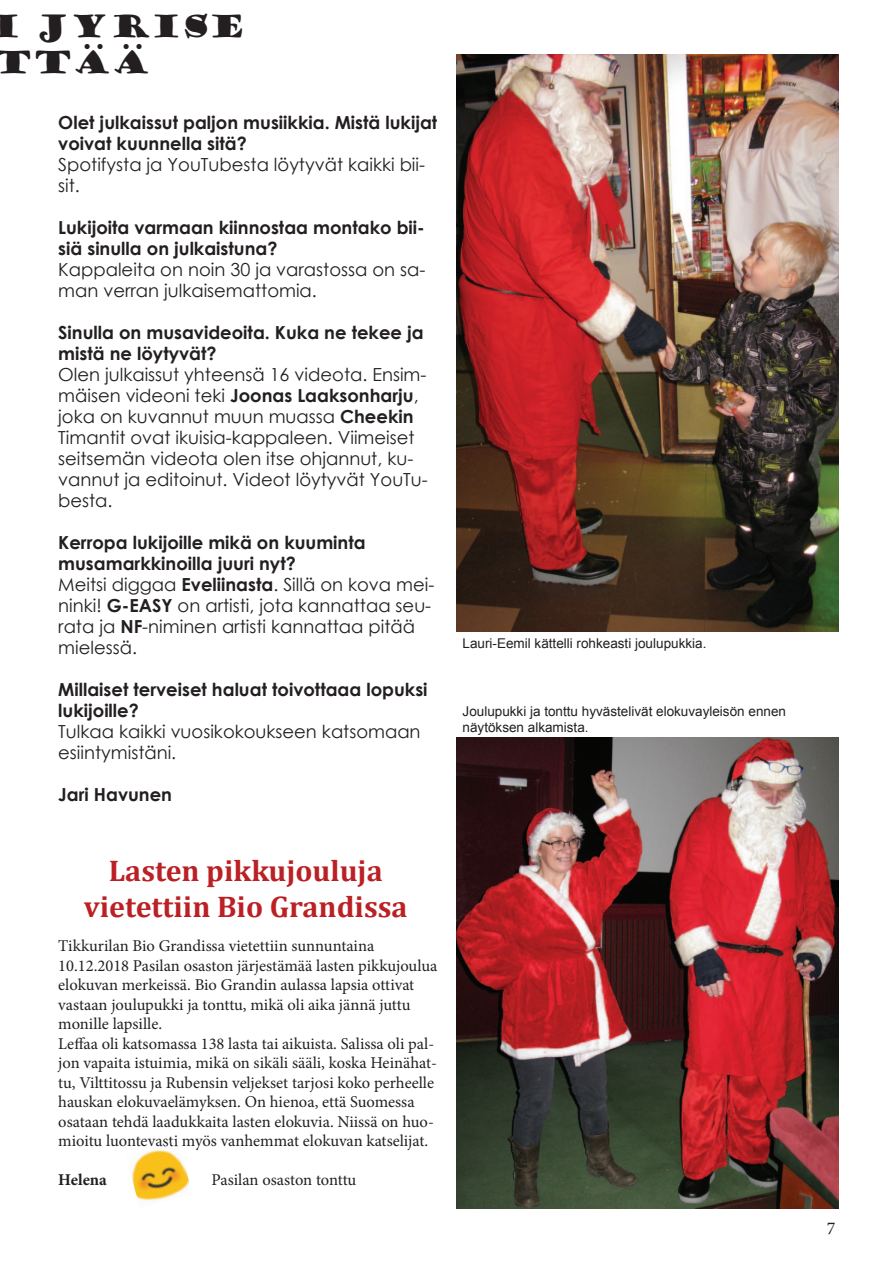
<style>
.page{position:relative;width:893px;height:1263px;background:#fff}
.page>*{position:absolute;margin:0;border:0;box-sizing:border-box;transform-origin:0 0}
.t1{font:700 30px/36px "Cambria";color:#ba2024;text-align:center}
.t2{font:30px/36px "Goudy Stout";color:#231f20}
.t3{font:18px/21px "Century Gothic";color:#231f20}
.t4{font:700 18px/21px "Century Gothic";color:#231f20}
.t5{font:18px "Minion Pro";color:#231f20}
.t6{font:16.5px/19.5px "Minion Pro";color:#231f20}
.t7{font:700 16.5px "Minion Pro";letter-spacing:-.005em;color:#231f20}
.t8{font:13.5px/16.5px "Arial";color:#231f20}
.s1{font-weight:700}
</style>
<div class="page">
<img style="left:134px;top:1189px;width:50px;height:12px">
<svg style="left:131px;top:1141px;width:59px;height:48px"></svg>
<img style="left:456px;top:55px;width:383px;height:576px">
<img style="left:456px;top:738px;width:383px;height:471px">
<svg style="left:459px;top:737px;width:329px;height:6px;background:#554546"></svg>
<h1 class="t2" style="left:-10px;top:9px;width:257px">I JYRISE<br>TTÄÄ</h1>
<p class="t4" style="left:58px;top:111px;width:381px">Olet julkaissut paljon musiikkia. Mistä lukijat voivat kuunnella sitä?</p>
<p class="t3" style="left:58px;top:154px;width:368px">Spotifysta ja YouTubesta löytyvät kaikki bii&shy;sit.</p>
<p class="t4" style="left:58px;top:216px;width:368px">Lukijoita varmaan kiinnostaa montako bii&shy;siä sinulla on julkaistuna?</p>
<p class="t3" style="left:58px;top:259px;width:369px">Kappaleita on noin 30 ja varastossa on sa&shy;man verran julkaisemattomia.</p>
<p class="t4" style="left:58px;top:321px;width:367px">Sinulla on musavideoita. Kuka ne tekee ja mistä ne löytyvät?</p>
<p class="t3" style="left:58px;top:364px;width:371px">Olen julkaissut yhteensä 16 videota. Ensim&shy;mäisen videoni teki <span class="s1">Joonas Laaksonharju</span>, joka on kuvannut muun muassa <span class="s1">Cheekin </span>Timantit ovat ikuisia-kappaleen. Viimeiset seitsemän videota olen itse ohjannut, ku&shy;vannut ja editoinut. Videot löytyvät YouTu&shy;besta.</p>
<p class="t3" style="left:58px;top:532px;width:378px"><span class="s1">Kerropa lukijoille mikä on kuuminta musamarkkinoilla juuri nyt?<br></span>Meitsi diggaa <span class="s1">Eveliinasta</span>. Sillä on kova mei&shy;ninki! <span class="s1">G-EASY</span> on artisti, jota kannattaa seu&shy;rata ja <span class="s1">NF</span>-niminen artisti kannattaa pitää mielessä.</p>
<p class="t4" style="left:58px;top:678px;width:371px">Millaiset terveiset haluat toivottaaa lopuksi lukijoille?</p>
<p class="t3" style="left:58px;top:721px;width:364px">Tulkaa kaikki vuosikokoukseen katsomaan esiintymistäni.</p>
<p class="t4" style="left:58px;top:783px;width:115px">Jari Havunen</p>
<h1 class="t1" style="left:84px;top:851px;width:325px">Lasten pikkujouluja vietettiin Bio Grandissa</h1>
<p class="t6" style="left:58px;top:936px;width:381px">Tikkurilan Bio Grandissa vietettiin sunnuntaina 10.12.2018 Pasilan osaston järjestämää lasten pikkujoulua elokuvan merkeissä. Bio Grandin aulassa lapsia ottivat vastaan joulupukki ja tonttu, mikä oli aika jännä juttu monille lapsille.<br>Leffaa oli katsomassa 138 lasta tai aikuista. Salissa oli pal&shy;jon vapaita istuimia, mikä on sikäli sääli, koska Heinähat&shy;tu, Vilttitossu ja Rubensin veljekset tarjosi koko perheelle hauskan elokuvaelämyksen. On hienoa, että Suomessa osataan tehdä laadukkaita lasten elokuvia. Niissä on huo&shy;mioitu luontevasti myös vanhemmat elokuvan katselijat.</p>
<p class="t7" style="left:58px;top:1168px;width:50px">Helena</p>
<p class="t6" style="left:212px;top:1170px;width:146px">Pasilan osaston tonttu</p>
<p class="t8" style="left:463px;top:635px;width:245px">Lauri-Eemil kättelli rohkeasti joulupukkia.</p>
<p class="t8" style="left:463px;top:703px;width:325px">Joulupukki ja tonttu hyvästelivät elokuvayleisön ennen näytöksen alkamista.</p>
<p class="t5" style="left:827px;top:1216px;width:10px">7</p>
</div>
